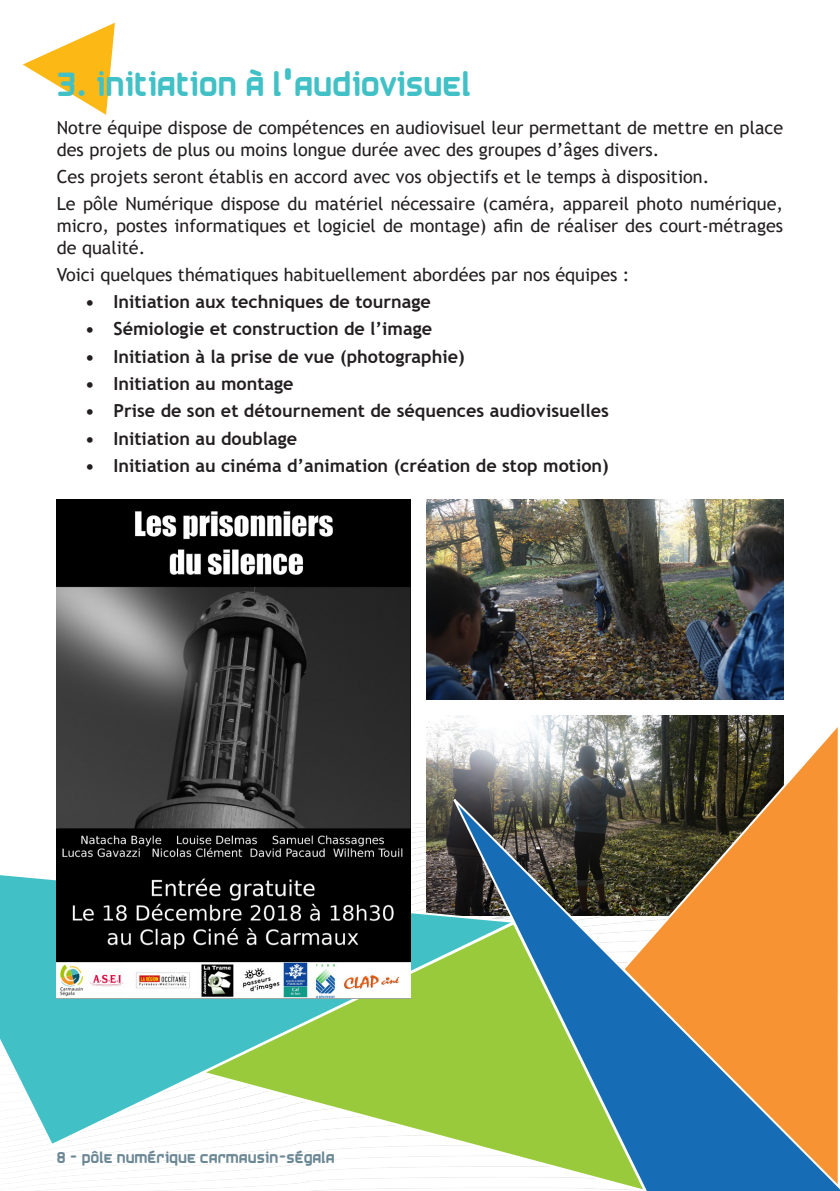
<style>
.page{position:relative;width:840px;height:1191px;background:#fff}
.page>*{position:absolute;margin:0;border:0;box-sizing:border-box;transform-origin:0 0}
.Thèmatiques{font:30px "Airstrip Four";color:#41c1c6}
.t1{font:18px/21.6px "Trebuchet MS";color:#231f20}
.t2{font:700 18px "Trebuchet MS";color:#231f20}
.t3{font:14px "Airstrip Four";color:#6c8895}
</style>
<div class="page">
<svg style="left:23px;top:23px;width:92px;height:92px"></svg>
<img style="left:426px;top:499px;width:356px;height:200px">
<img style="left:426px;top:715px;width:356px;height:148px">
<svg style="left:620px;top:721px;width:218px;height:68px;background:#786c58"></svg>
<svg style="left:0;top:863px;width:447px;height:284px"></svg>
<svg style="left:447px;top:789px;width:392px;height:402px;background:#8e7253"></svg>
<svg style="left:200px;top:920px;width:448px;height:271px"></svg>
<img style="left:57px;top:499px;width:353px;height:499px">
<p class="Thèmatiques" style="left:282px;top:46px;width:13px">,</p>
<p class="Thèmatiques" style="left:57px;top:68px;width:416px">3. Initiation à l audiovisuel</p>
<p class="t1" style="left:57px;top:117px;width:727px">Notre équipe dispose de compétences en audiovisuel leur permettant de mettre en place des projets de plus ou moins longue durée avec des groupes d’âges divers.</p>
<p class="t1" style="left:57px;top:166px;width:653px">Ces projets seront établis en accord avec vos objectifs et le temps à disposition.</p>
<p class="t1" style="left:57px;top:193px;width:727px;text-align:justify">Le pôle Numérique dispose du matériel nécessaire (caméra, appareil photo numérique, micro, postes informatiques et logiciel de montage) afin de réaliser des court-métrages de qualité.</p>
<p class="t1" style="left:57px;top:263px;width:574px">Voici quelques thématiques habituellement abordées par nos équipes :</p>
<p class="t2" style="left:85px;top:290px;width:347px">• Initiation aux techniques de tournage</p>
<p class="t2" style="left:85px;top:318px;width:348px">• Sémiologie et construction de l’image</p>
<p class="t2" style="left:85px;top:345px;width:381px">• Initiation à la prise de vue (photographie)</p>
<p class="t2" style="left:85px;top:372px;width:210px">• Initiation au montage</p>
<p class="t2" style="left:85px;top:399px;width:525px">• Prise de son et détournement de séquences audiovisuelles</p>
<p class="t2" style="left:85px;top:427px;width:213px">• Initiation au doublage</p>
<p class="t2" style="left:85px;top:454px;width:525px">• Initiation au cinéma d’animation (création de stop motion)</p>
<p class="t3" style="left:57px;top:1149px;width:279px">8 - Pôle Numérique Carmausin-Ségala</p>
</div>
